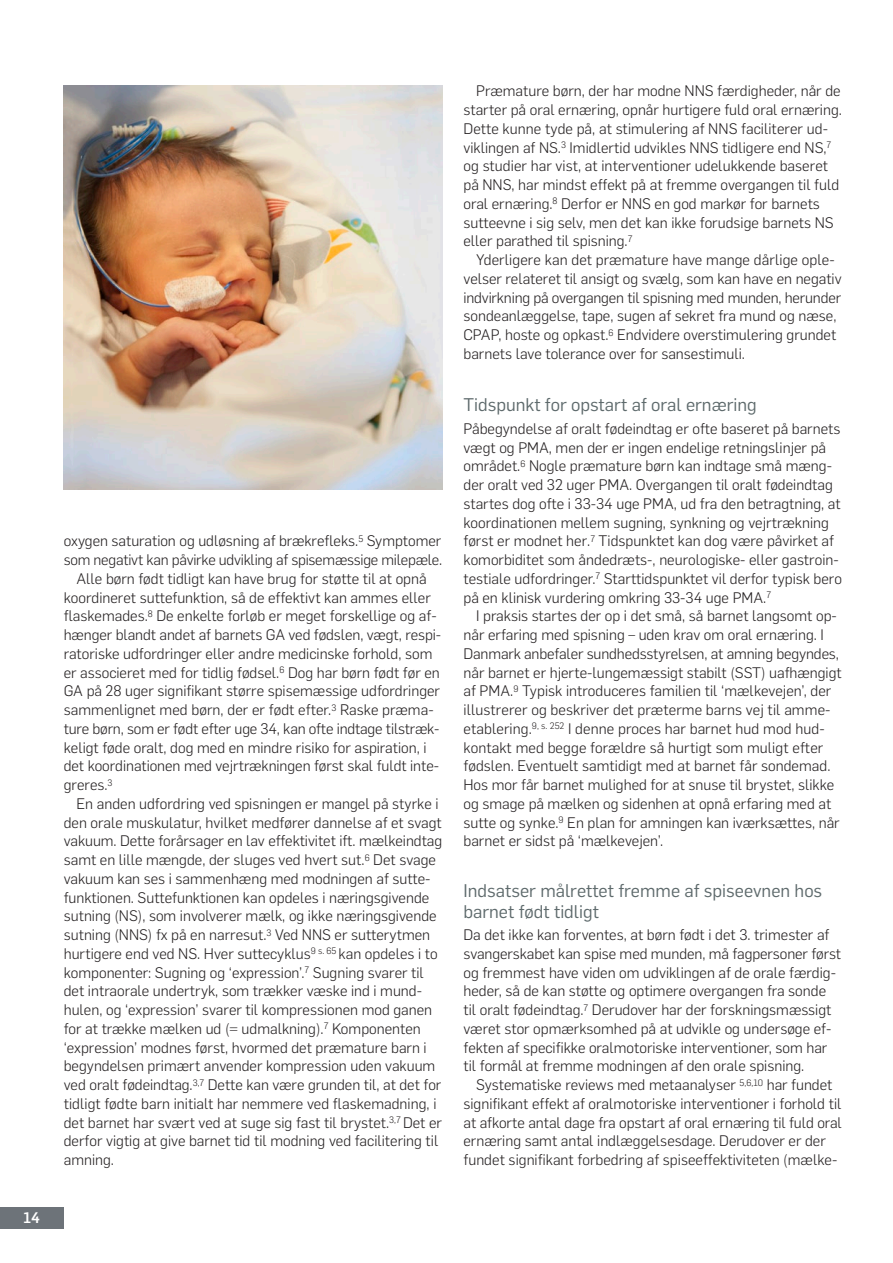
<style>
.page{position:relative;width:893px;height:1263px;background:#fff}
.page>*{position:absolute;margin:0;border:0;box-sizing:border-box;transform-origin:0 0}
.t1{font:18px/21px "Flama";color:#5e6a6c}
.t2{font:300 15px/18.8px "Flama";color:#231f20}
.t3{font:500 15px "Flama";color:#fff}
</style>
<div class="page">
<div style="left:0;top:1208px;width:64px;height:21px;background:#6d7379"></div>
<img style="left:64px;top:86px;width:378px;height:404px">
<p class="t3" style="left:24px;top:1207px;width:18px">14</p>
<p class="t2" style="left:64px;top:531px;width:379px">oxygen saturation og udløsning af brækrefleks.<sup>5</sup> Symptomer</p>
<p class="t2" style="left:64px;top:550px;width:380px">som negativt kan påvirke udvikling af spisemæssige milepæle.</p>
<p class="t2" style="left:77px;top:568px;width:352px">Alle børn født tidligt kan have brug for støtte til at opnå</p>
<p class="t2" style="left:64px;top:587px;width:368px">koordineret suttefunktion, så de effektivt kan ammes eller</p>
<p class="t2" style="left:64px;top:606px;width:374px">flaskemades.<sup>8</sup> De enkelte forløb er meget forskellige og af-</p>
<p class="t2" style="left:64px;top:625px;width:379px">hænger blandt andet af barnets GA ved fødslen, vægt, respi-</p>
<p class="t2" style="left:64px;top:643px;width:370px">ratoriske udfordringer eller andre medicinske forhold, som</p>
<p class="t2" style="left:64px;top:662px;width:378px">er associeret med for tidlig fødsel.<sup>6</sup> Dog har børn født før en</p>
<p class="t2" style="left:64px;top:681px;width:378px">GA på 28 uger signifikant større spisemæssige udfordringer</p>
<p class="t2" style="left:64px;top:700px;width:371px">sammenlignet med børn, der er født efter.<sup>3</sup> Raske præma-</p>
<p class="t2" style="left:64px;top:718px;width:377px">ture børn, som er født efter uge 34, kan ofte indtage tilstræk-</p>
<p class="t2" style="left:64px;top:737px;width:364px">keligt føde oralt, dog med en mindre risiko for aspiration, i</p>
<p class="t2" style="left:64px;top:756px;width:377px">det koordinationen med vejrtrækningen først skal fuldt inte-</p>
<p class="t2" style="left:64px;top:775px;width:50px">greres.<sup>3</sup></p>
<p class="t2" style="left:77px;top:793px;width:363px">En anden udfordring ved spisningen er mangel på styrke i</p>
<p class="t2" style="left:64px;top:812px;width:380px">den orale muskulatur, hvilket medfører dannelse af et svagt</p>
<p class="t2" style="left:64px;top:831px;width:380px">vakuum. Dette forårsager en lav effektivitet ift. mælkeindtag</p>
<p class="t2" style="left:64px;top:850px;width:374px">samt en lille mængde, der sluges ved hvert sut.<sup>6</sup> Det svage</p>
<p class="t2" style="left:64px;top:868px;width:368px">vakuum kan ses i sammenhæng med modningen af sutte-</p>
<p class="t2" style="left:64px;top:887px;width:367px">funktionen. Suttefunktionen kan opdeles i næringsgivende</p>
<p class="t2" style="left:64px;top:906px;width:374px">sutning (NS), som involverer mælk, og ikke næringsgivende</p>
<p class="t2" style="left:64px;top:925px;width:368px">sutning (NNS) fx på en narresut.<sup>3</sup> Ved NNS er sutterytmen</p>
<p class="t2" style="left:64px;top:943px;width:375px">hurtigere end ved NS. Hver suttecyklus<sup>9</sup> <sup>s.</sup> <sup>65</sup> kan opdeles i to</p>
<p class="t2" style="left:64px;top:962px;width:362px">komponenter: Sugning og ‘expression’.<sup>7</sup> Sugning svarer til</p>
<p class="t2" style="left:64px;top:981px;width:360px">det intraorale undertryk, som trækker væske ind i mund-</p>
<p class="t2" style="left:64px;top:1000px;width:370px">hulen, og ‘expression’ svarer til kompressionen mod ganen</p>
<p class="t2" style="left:64px;top:1018px;width:359px">for at trække mælken ud (= udmalkning).<sup>7</sup> Komponenten</p>
<p class="t2" style="left:64px;top:1037px;width:364px">‘expression’ modnes først, hvormed det præmature barn i</p>
<p class="t2" style="left:64px;top:1056px;width:373px">begyndelsen primært anvender kompression uden vakuum</p>
<p class="t2" style="left:64px;top:1075px;width:379px">ved oralt fødeindtag.<sup>3,7</sup> Dette kan være grunden til, at det for</p>
<p class="t2" style="left:64px;top:1093px;width:374px">tidligt fødte barn initialt har nemmere ved flaskemadning, i</p>
<p class="t2" style="left:64px;top:1112px;width:380px">det barnet har svært ved at suge sig fast til brystet.<sup>3,7</sup> Det er</p>
<p class="t2" style="left:64px;top:1131px;width:376px">derfor vigtig at give barnet tid til modning ved facilitering til</p>
<p class="t2" style="left:64px;top:1150px;width:52px">amning.</p>
<p class="t2" style="left:463px;top:81px;width:380px;text-indent:13px">Præmature børn, der har modne NNS færdigheder, når de starter på oral ernæring, opnår hurtigere fuld oral ernæring.<br>Dette kunne tyde på, at stimulering af NNS faciliterer ud&shy;viklingen af NS.<sup>3</sup> Imidlertid udvikles NNS tidligere end NS,<sup>7 </sup>og studier har vist, at interventioner udelukkende baseret på NNS, har mindst effekt på at fremme overgangen til fuld oral ernæring.<sup>8</sup> Derfor er NNS en god markør for barnets sutteevne i sig selv, men det kan ikke forudsige barnets NS eller parathed til spisning.<sup>7</sup></p>
<p class="t2" style="left:463px;top:250px;width:380px;text-indent:13px">Yderligere kan det præmature have mange dårlige ople&shy;velser relateret til ansigt og svælg, som kan have en negativ indvirkning på overgangen til spisning med munden, herunder sondeanlæggelse, tape, sugen af sekret fra mund og næse, CPAP, hoste og opkast.<sup>6</sup> Endvidere overstimulering grundet barnets lave tolerance over for sansestimuli.</p>
<p class="t1" style="left:463px;top:393px;width:295px">Tidspunkt for opstart af oral ernæring</p>
<p class="t2" style="left:463px;top:418px;width:380px">Påbegyndelse af oralt fødeindtag er ofte baseret på barnets vægt og PMA, men der er ingen endelige retningslinjer på området.<sup>6</sup> Nogle præmature børn kan indtage små mæng&shy;der oralt ved 32 uger PMA. Overgangen til oralt fødeindtag startes dog ofte i 33-34 uge PMA, ud fra den betragtning, at koordinationen mellem sugning, synkning og vejrtrækning først er modnet her.<sup>7</sup> Tidspunktet kan dog være påvirket af komorbiditet som åndedræts-, neurologiske- eller gastroin&shy;testiale udfordringer.<sup>7</sup> Starttidspunktet vil derfor typisk bero på en klinisk vurdering omkring 33-34 uge PMA.<sup>7</sup></p>
<p class="t2" style="left:463px;top:606px;width:380px;text-indent:13px">I praksis startes der op i det små, så barnet langsomt op&shy;når erfaring med spisning – uden krav om oral ernæring. I Danmark anbefaler sundhedsstyrelsen, at amning begyndes, når barnet er hjerte-lungemæssigt stabilt (SST) uafhængigt af PMA.<sup>9</sup> Typisk introduceres familien til ‘mælkevejen’, der illustrerer og beskriver det præterme barns vej til amme&shy;etablering.<sup>9,</sup> <sup>s.</sup> <sup>252</sup> I denne proces har barnet hud mod hud&shy;kontakt med begge forældre så hurtigt som muligt efter fødslen. Eventuelt samtidigt med at barnet får sondemad.<br>Hos mor får barnet mulighed for at snuse til brystet, slikke og smage på mælken og sidenhen at opnå erfaring med at sutte og synke.<sup>9</sup> En plan for amningen kan iværksættes, når barnet er sidst på ‘mælkevejen’.</p>
<p class="t1" style="left:463px;top:879px;width:360px">Indsatser målrettet fremme af spiseevnen hos barnet født tidligt</p>
<p class="t2" style="left:463px;top:925px;width:379px">Da det ikke kan forventes, at børn født i det 3. trimester af svangerskabet kan spise med munden, må fagpersoner først og fremmest have viden om udviklingen af de orale færdig&shy;heder, så de kan støtte og optimere overgangen fra sonde til oralt fødeindtag.<sup>7</sup> Derudover har der forskningsmæssigt været stor opmærksomhed på at udvikle og undersøge ef&shy;fekten af specifikke oralmotoriske interventioner, som har til formål at fremme modningen af den orale spisning.</p>
<p class="t2" style="left:463px;top:1075px;width:380px;text-indent:13px">Systematiske reviews med metaanalyser <sup>5,6,10</sup> har fundet signifikant effekt af oralmotoriske interventioner i forhold til at afkorte antal dage fra opstart af oral ernæring til fuld oral ernæring samt antal indlæggelsesdage. Derudover er der fundet signifikant forbedring af spiseeffektiviteten (mælke-</p>
</div>
